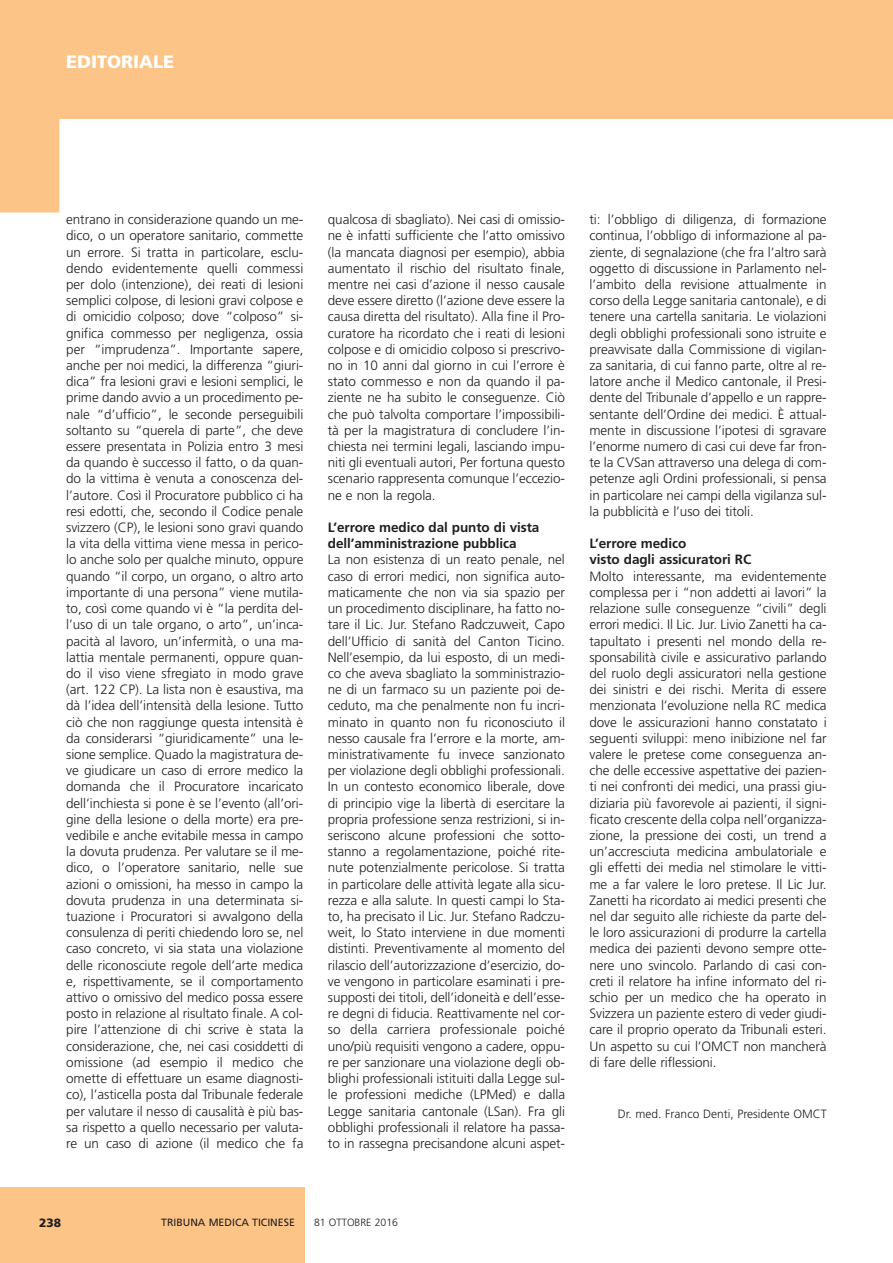
<style>
.page{position:relative;width:893px;height:1263px;background:#fff}
.page>*{position:absolute;margin:0;border:0;box-sizing:border-box;transform-origin:0 0}
.t1{font:900 18px "Frutiger";color:#fff}
.t2{font:300 13.5px/16.2px "Frutiger";letter-spacing:-.005em;color:#231f20;text-align:justify}
.t3{font:700 13.5px/16.2px "Frutiger";letter-spacing:-.005em;color:#231f20}
.t4{font:300 12px "Frutiger";color:#231f20}
.t5{font:900 12px "Frutiger";color:#231f20}
.t6{font:10.5px "Frutiger";color:#231f20}
.t7{font:300 10.5px "Frutiger";color:#231f20}
</style>
<div class="page">
<div style="left:0;top:1187px;width:305px;height:75px;background:#fcc486"></div>
<svg style="left:0;top:0;width:893px;height:212px;fill:#fcc486"></svg>
<h1 class="t1" style="left:66px;top:51px;width:110px">EDITORIALE</h1>
<p class="t2" style="left:66px;top:212px;width:239px">entrano in considerazione quando un me&shy;dico, o un operatore sanitario, commette un errore. Si tratta in particolare, esclu&shy;dendo evidentemente quelli commessi per dolo (intenzione), dei reati di lesioni semplici colpose, di lesioni gravi colpose e di omicidio colposo; dove “colposo” si&shy;gnifica commesso per negligenza, ossia per “imprudenza”. Importante sapere, anche per noi medici, la differenza “giuri&shy;dica” fra lesioni gravi e lesioni semplici, le prime dando avvio a un procedimento pe&shy;nale “d’ufficio”, le seconde perseguibili soltanto su “querela di parte”, che deve essere presentata in Polizia entro 3 mesi da quando è successo il fatto, o da quan&shy;do la vittima è venuta a conoscenza del&shy;l’autore. Così il Procuratore pubblico ci ha resi edotti, che, secondo il Codice penale svizzero (CP), le lesioni sono gravi quando la vita della vittima viene messa in perico&shy;lo anche solo per qualche minuto, oppure quando “il corpo, un organo, o altro arto importante di una persona” viene mutila&shy;to, così come quando vi è “la perdita del&shy;l’uso di un tale organo, o arto”, un’inca&shy;pacità al lavoro, un’infermità, o una ma&shy;lattia mentale permanenti, oppure quan&shy;do il viso viene sfregiato in modo grave (art. 122 CP). La lista non è esaustiva, ma dà l’idea dell’intensità della lesione. Tutto ciò che non raggiunge questa intensità è da considerarsi “giuridicamente” una le&shy;sione semplice. Quado la magistratura de&shy;ve giudicare un caso di errore medico la domanda che il Procuratore incaricato dell’inchiesta si pone è se l’evento (all’ori&shy;gine della lesione o della morte) era pre&shy;vedibile e anche evitabile messa in campo la dovuta prudenza. Per valutare se il me&shy;dico, o l’operatore sanitario, nelle sue azioni o omissioni, ha messo in campo la dovuta prudenza in una determinata si&shy;tuazione i Procuratori si avvalgono della consulenza di periti chiedendo loro se, nel caso concreto, vi sia stata una violazione delle riconosciute regole dell’arte medica e, rispettivamente, se il comportamento attivo o omissivo del medico possa essere posto in relazione al risultato finale. A col&shy;pire l’attenzione di chi scrive è stata la considerazione, che, nei casi cosiddetti di omissione (ad esempio il medico che omette di effettuare un esame diagnosti&shy;co), l’asticella posta dal Tribunale federale per valutare il nesso di causalità è più bas&shy;sa rispetto a quello necessario per valuta&shy;re un caso di azione (il medico che fa</p>
<p class="t2" style="left:328px;top:212px;width:239px">qualcosa di sbagliato). Nei casi di omissio&shy;ne è infatti sufficiente che l’atto omissivo (la mancata diagnosi per esempio), abbia aumentato il rischio del risultato finale, mentre nei casi d’azione il nesso causale deve essere diretto (l’azione deve essere la causa diretta del risultato). Alla fine il Pro&shy;curatore ha ricordato che i reati di lesioni colpose e di omicidio colposo si prescrivo&shy;no in 10 anni dal giorno in cui l’errore è stato commesso e non da quando il pa&shy;ziente ne ha subito le conseguenze. Ciò che può talvolta comportare l’impossibili&shy;tà per la magistratura di concludere l’in&shy;chiesta nei termini legali, lasciando impu&shy;niti gli eventuali autori, Per fortuna questo scenario rappresenta comunque l’eccezio&shy;ne e non la regola.</p>
<p class="t3" style="left:328px;top:519px;width:213px">L’errore medico dal punto di vista dell’amministrazione pubblica</p>
<p class="t2" style="left:328px;top:553px;width:239px">La non esistenza di un reato penale, nel caso di errori medici, non significa auto&shy;maticamente che non via sia spazio per un procedimento disciplinare, ha fatto no&shy;tare il Lic. Jur. Stefano Radczuweit, Capo dell’Ufficio di sanità del Canton Ticino.<br>Nell’esempio, da lui esposto, di un medi&shy;co che aveva sbagliato la somministrazio&shy;ne di un farmaco su un paziente poi de&shy;ceduto, ma che penalmente non fu incri&shy;minato in quanto non fu riconosciuto il nesso causale fra l’errore e la morte, am&shy;ministrativamente fu invece sanzionato per violazione degli obblighi professionali.<br>In un contesto economico liberale, dove di principio vige la libertà di esercitare la propria professione senza restrizioni, si in&shy;seriscono alcune professioni che sotto&shy;stanno a regolamentazione, poiché rite&shy;nute potenzialmente pericolose. Si tratta in particolare delle attività legate alla sicu&shy;rezza e alla salute. In questi campi lo Sta&shy;to, ha precisato il Lic. Jur. Stefano Radczu&shy;weit, lo Stato interviene in due momenti distinti. Preventivamente al momento del rilascio dell’autorizzazione d’esercizio, do&shy;ve vengono in particolare esaminati i pre&shy;supposti dei titoli, dell’idoneità e dell’esse&shy;re degni di fiducia. Reattivamente nel cor&shy;so della carriera professionale poiché uno/più requisiti vengono a cadere, oppu&shy;re per sanzionare una violazione degli ob&shy;blighi professionali istituiti dalla Legge sul&shy;le professioni mediche (LPMed) e dalla Legge sanitaria cantonale (LSan). Fra gli obblighi professionali il relatore ha passa&shy;to in rassegna precisandone alcuni aspet-</p>
<p class="t2" style="left:589px;top:212px;width:239px">ti: l’obbligo di diligenza, di formazione continua, l’obbligo di informazione al pa&shy;ziente, di segnalazione (che fra l’altro sarà oggetto di discussione in Parlamento nel&shy;l’ambito della revisione attualmente in corso della Legge sanitaria cantonale), e di tenere una cartella sanitaria. Le violazioni degli obblighi professionali sono istruite e preavvisate dalla Commissione di vigilan&shy;za sanitaria, di cui fanno parte, oltre al re&shy;latore anche il Medico cantonale, il Presi&shy;dente del Tribunale d’appello e un rappre&shy;sentante dell’Ordine dei medici. È attual&shy;mente in discussione l’ipotesi di sgravare l’enorme numero di casi cui deve far fron&shy;te la CVSan attraverso una delega di com&shy;petenze agli Ordini professionali, si pensa in particolare nei campi della vigilanza sul&shy;la pubblicità e l’uso dei titoli.</p>
<p class="t3" style="left:589px;top:535px;width:163px">L’errore medico<br>visto dagli assicuratori RC</p>
<p class="t2" style="left:589px;top:569px;width:239px">Molto interessante, ma evidentemente complessa per i “non addetti ai lavori” la relazione sulle conseguenze “civili” degli errori medici. Il Lic. Jur. Livio Zanetti ha ca&shy;tapultato i presenti nel mondo della re&shy;sponsabilità civile e assicurativo parlando del ruolo degli assicuratori nella gestione dei sinistri e dei rischi. Merita di essere menzionata l’evoluzione nella RC medica dove le assicurazioni hanno constatato i seguenti sviluppi: meno inibizione nel far valere le pretese come conseguenza an&shy;che delle eccessive aspettative dei pazien&shy;ti nei confronti dei medici, una prassi giu&shy;diziaria più favorevole ai pazienti, il signi&shy;ficato crescente della colpa nell’organizza&shy;zione, la pressione dei costi, un trend a un’accresciuta medicina ambulatoriale e gli effetti dei media nel stimolare le vitti&shy;me a far valere le loro pretese. Il Lic Jur.<br>Zanetti ha ricordato ai medici presenti che nel dar seguito alle richieste da parte del&shy;le loro assicurazioni di produrre la cartella medica dei pazienti devono sempre otte&shy;nere uno svincolo. Parlando di casi con&shy;creti il relatore ha infine informato del ri&shy;schio per un medico che ha operato in Svizzera un paziente estero di veder giudi&shy;care il proprio operato da Tribunali esteri.<br>Un aspetto su cui l’OMCT non mancherà di fare delle riflessioni.</p>
<p class="t4" style="left:617px;top:1109px;width:211px">Dr. med. Franco Denti, Presidente OMCT</p>
<p class="t5" style="left:39px;top:1215px;width:24px">238</p>
<p class="t6" style="left:161px;top:1215px;width:135px">TRIBUNA MEDICA TICINESE</p>
<p class="t7" style="left:314px;top:1217px;width:86px">81 OTTOBRE 2016</p>
</div>
